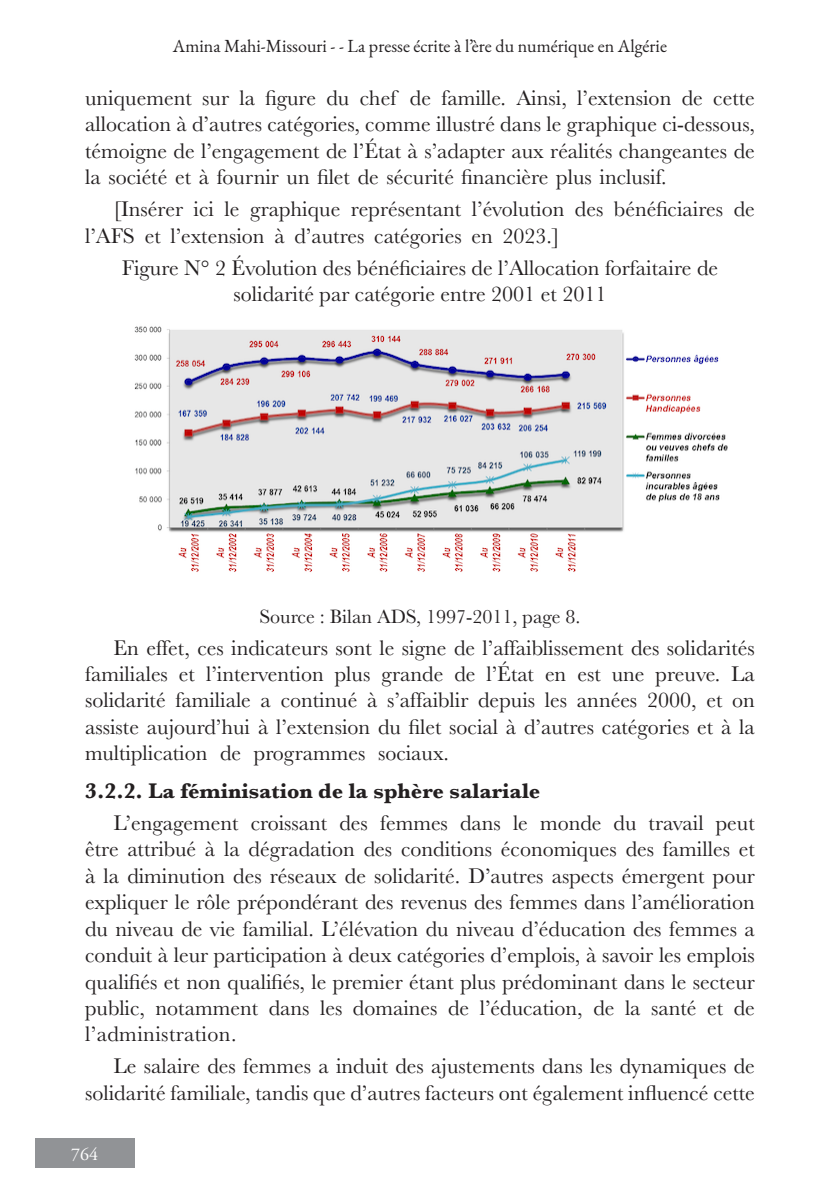
<style>
.page{position:relative;width:840px;height:1191px;background:#fff}
.page>*{position:absolute;margin:0;border:0;box-sizing:border-box;transform-origin:0 0}
.TitreIllustration{font:22px/26.4px "Baskerville";color:#231f20;text-align:justify}
.Titre_3{font:700 22px "Baskerville";color:#231f20}
.CreditsIllustration{font:20px "Baskerville";color:#231f20}
.t1{font:18px "EB Garamond";color:#231f20}
.t2{font:18px "Adobe Garamond Pro";color:#fff}
</style>
<div class="page">
<div style="left:35px;top:1138px;width:100px;height:30px;background:#919396"></div>
<img style="left:134px;top:326px;width:594px;height:246px">
<p class="t1" style="left:173px;top:34px;width:495px">Amina Mahi-Missouri - - La presse écrite à l’ère du numérique en Algérie</p>
<p class="TitreIllustration" style="left:85px;top:85px;width:671px">uniquement sur la figure du chef de famille. Ainsi, l’extension de cette allocation à d’autres catégories, comme illustré dans le graphique ci-dessous, témoigne de l’engagement de l’État à s’adapter aux réalités changeantes de la société et à fournir un filet de sécurité financière plus inclusif.</p>
<p class="TitreIllustration" style="left:85px;top:196px;width:670px;text-indent:28px">[Insérer ici le graphique représentant l’évolution des bénéficiaires de l’AFS et l’extension à d’autres catégories en 2023.]</p>
<p class="TitreIllustration" style="left:122px;top:255px;width:597px;text-align:center">Figure N° 2 Évolution des bénéficiaires de l’Allocation forfaitaire de solidarité par catégorie entre 2001 et 2011</p>
<p class="CreditsIllustration" style="left:259px;top:603px;width:322px">Source : Bilan ADS, 1997-2011, page 8.</p>
<p class="TitreIllustration" style="left:85px;top:634px;width:671px;text-indent:28px">En effet, ces indicateurs sont le signe de l’affaiblissement des solidarités familiales et l’intervention plus grande de l’État en est une preuve. La solidarité familiale a continué à s’affaiblir depuis les années 2000, et on assiste aujourd’hui à l’extension du filet social à d’autres catégories et à la multiplication de programmes sociaux.</p>
<p class="Titre_3" style="left:85px;top:775px;width:456px">3.2.2. La féminisation de la sphère salariale</p>
<p class="TitreIllustration" style="left:85px;top:810px;width:671px;text-indent:28px">L’engagement croissant des femmes dans le monde du travail peut être attribué à la dégradation des conditions économiques des familles et à la diminution des réseaux de solidarité. D’autres aspects émergent pour expliquer le rôle prépondérant des revenus des femmes dans l’amélioration du niveau de vie familial. L’élévation du niveau d’éducation des femmes a conduit à leur participation à deux catégories d’emplois, à savoir les emplois qualifiés et non qualifiés, le premier étant plus prédominant dans le secteur public, notamment dans les domaines de l’éducation, de la santé et de l’administration.</p>
<p class="TitreIllustration" style="left:85px;top:1053px;width:671px;text-align:right">Le salaire des femmes a induit des ajustements dans les dynamiques de solidarité familiale, tandis que d’autres facteurs ont également influencé cette</p>
<p class="t2" style="left:71px;top:1143px;width:28px">764</p>
</div>
